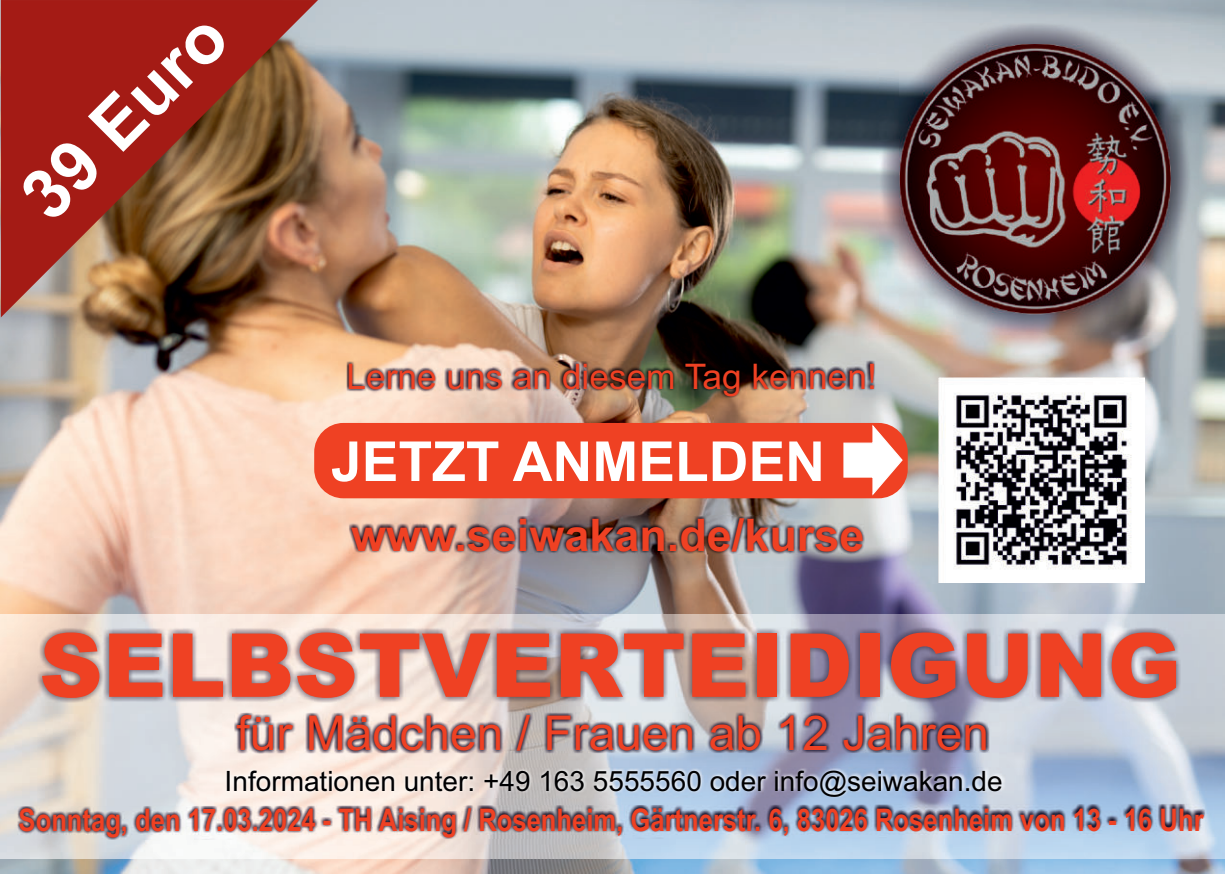
<style>
.page{position:relative;width:1225px;height:874px;background:#fff}
.page>*{position:absolute;margin:0;border:0;box-sizing:border-box;transform-origin:0 0}
.t1{font:900 88.2px "Arial";color:#ef4123}
.t2{font:700 70px "Arial";color:#fff}
.t3{font:700 55px "Arial";color:#fff}
.t4{font:48px "Arial";color:#ef4123}
.t5{font:700 45px "Arial";color:#ef4123}
.t6{font:35.2px "Arial";color:#ef4123}
.t7{font:700 31.2px "Arial Narrow";color:#ef4123}
.t8{font:28px "Arial";color:#000002}
</style>
<div class="page">
<img style="left:0;top:0;width:1225px;height:873px">
<img style="left:0;top:613px;width:1224px;height:245px">
<img style="left:349px;top:515px;width:516px;height:39px">
<div style="left:314px;top:423px;width:593px;height:75px;background:#ef4123;border-radius:29px"></div>
<svg style="left:843px;top:423px;width:60px;height:74px"></svg>
<img style="left:234px;top:711px;width:755px;height:42px">
<img style="left:225px;top:766px;width:780px;height:32px">
<img style="left:37px;top:627px;width:1143px;height:75px">
<img style="left:938px;top:377px;width:206px;height:205px">
<img style="left:17px;top:803px;width:1188px;height:36px">
<img style="left:347px;top:360px;width:528px;height:39px">
<img style="left:879px;top:24px;width:311px;height:311px">
<img style="left:900px;top:44px;width:270px;height:270px">
<svg style="left:1px;top:0;width:317px;height:317px;background:#943f2b"></svg>
<h2 class="t2" style="left:-1px;top:172px;width:258px;rotate:-45deg">39 Euro</h2>
<p class="t6" style="left:346px;top:352px;width:532px">Lerne uns an diesem Tag kennen!</p>
<h3 class="t3" style="left:331px;top:422px;width:495px">JETZT ANMELDEN</h3>
<h3 class="t5" style="left:351px;top:503px;width:515px">www.seiwakan.de/kurse</h3>
<h1 class="t1" style="left:39px;top:601px;width:1143px">SELBSTVERTEIDIGUNG</h1>
<h3 class="t4" style="left:236px;top:700px;width:754px">für Mädchen / Frauen ab 12 Jahren</h3>
<p class="t8" style="left:225px;top:761px;width:779px">Informationen unter: +49 163 5555560 oder info@seiwakan.de</p>
<p class="t7" style="left:19px;top:796px;width:1186px">Sonntag, den 17.03.2024 - TH Aising / Rosenheim, Gärtnerstr. 6, 83026 Rosenheim von 13 - 16 Uhr</p>
</div>
